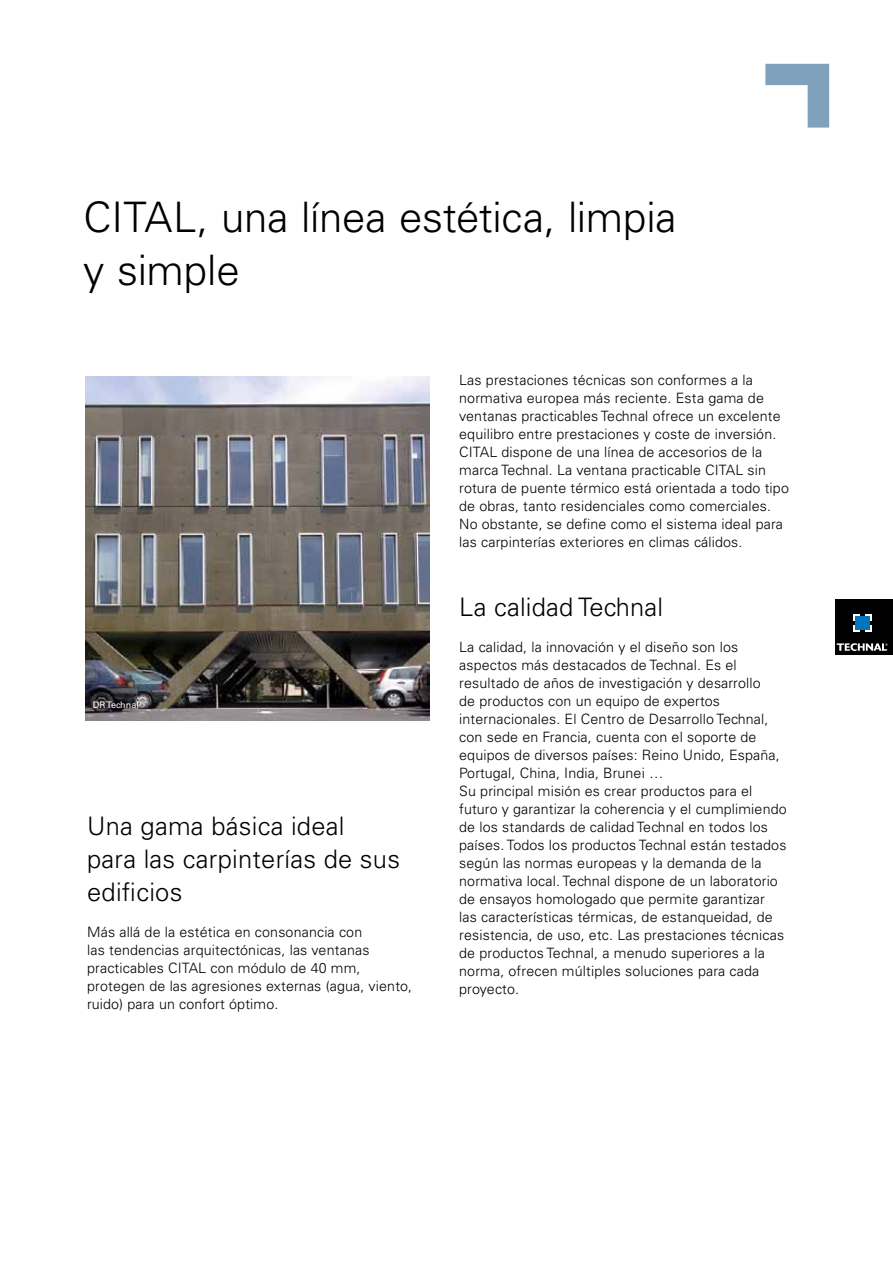
<style>
.page{position:relative;width:893px;height:1263px;background:#fff}
.page>*{position:absolute;margin:0;border:0;box-sizing:border-box;transform-origin:0 0}
.t1{font:300 42px/52.5px "Univers LT Std";letter-spacing:-.005em;color:#000}
.t2{font:300 25.5px/33px "Univers LT Std";letter-spacing:.01em;color:#000}
.t3{font:300 14.25px/18px "Univers LT Std";letter-spacing:.01em;color:#000}
.t4{font:9px "Univers LT Std";letter-spacing:.01em;color:#fff}
</style>
<div class="page">
<div style="left:835px;top:600px;width:58px;height:55px;background:#000"></div>
<div style="left:853px;top:614px;width:7px;height:6px;background:#fff"></div>
<svg style="left:865px;top:614px;width:6px;height:6px"></svg>
<div style="left:853px;top:625px;width:7px;height:7px;background:#fff"></div>
<svg style="left:865px;top:625px;width:6px;height:7px"></svg>
<div style="left:855px;top:616px;width:14px;height:14px;background:#0074bc"></div>
<svg style="left:837px;top:643px;width:50px;height:8px"></svg>
<img style="left:85px;top:377px;width:344px;height:344px">
<svg style="left:765px;top:64px;width:64px;height:64px"></svg>
<h1 class="t1" style="left:84px;top:191px;width:595px">CITAL, una línea estética, limpia y simple</h1>
<p class="t4" style="left:93px;top:699px;width:48px">DR Technal</p>
<h2 class="t2" style="left:87px;top:810px;width:314px">Una gama básica ideal<br>para las carpinterías de sus edificios</h2>
<p class="t3" style="left:87px;top:923px;width:327px">Más allá de la estética en consonancia con<br>las tendencias arquitectónicas, las ventanas practicables CITAL con módulo de 40 mm, protegen de las agresiones externas (agua, viento, ruido) para un confort óptimo.</p>
<p class="t3" style="left:459px;top:370px;width:331px">Las prestaciones técnicas son conformes a la normativa europea más reciente. Esta gama de ventanas practicables Technal ofrece un excelente equilibro entre prestaciones y coste de inversión.<br>CITAL dispone de una línea de accesorios de la marca Technal. La ventana practicable CITAL sin rotura de puente térmico está orientada a todo tipo de obras, tanto residenciales como comerciales.<br>No obstante, se define como el sistema ideal para las carpinterías exteriores en climas cálidos.</p>
<h2 class="t2" style="left:459px;top:590px;width:205px">La calidad Technal</h2>
<p class="t3" style="left:459px;top:637px;width:329px">La calidad, la innovación y el diseño son los aspectos más destacados de Technal. Es el resultado de años de investigación y desarrollo<br>de productos con un equipo de expertos internacionales. El Centro de Desarrollo Technal, con sede en Francia, cuenta con el soporte de equipos de diversos países: Reino Unido, España, Portugal, China, India, Brunei …<br>Su principal misión es crear productos para el futuro y garantizar la coherencia y el cumplimiendo de los standards de calidad Technal en todos los países. Todos los productos Technal están testados según las normas europeas y la demanda de la normativa local. Technal dispone de un laboratorio de ensayos homologado que permite garantizar<br>las características térmicas, de estanqueidad, de resistencia, de uso, etc. Las prestaciones técnicas de productos Technal, a menudo superiores a la norma, ofrecen múltiples soluciones para cada proyecto.</p>
</div>
